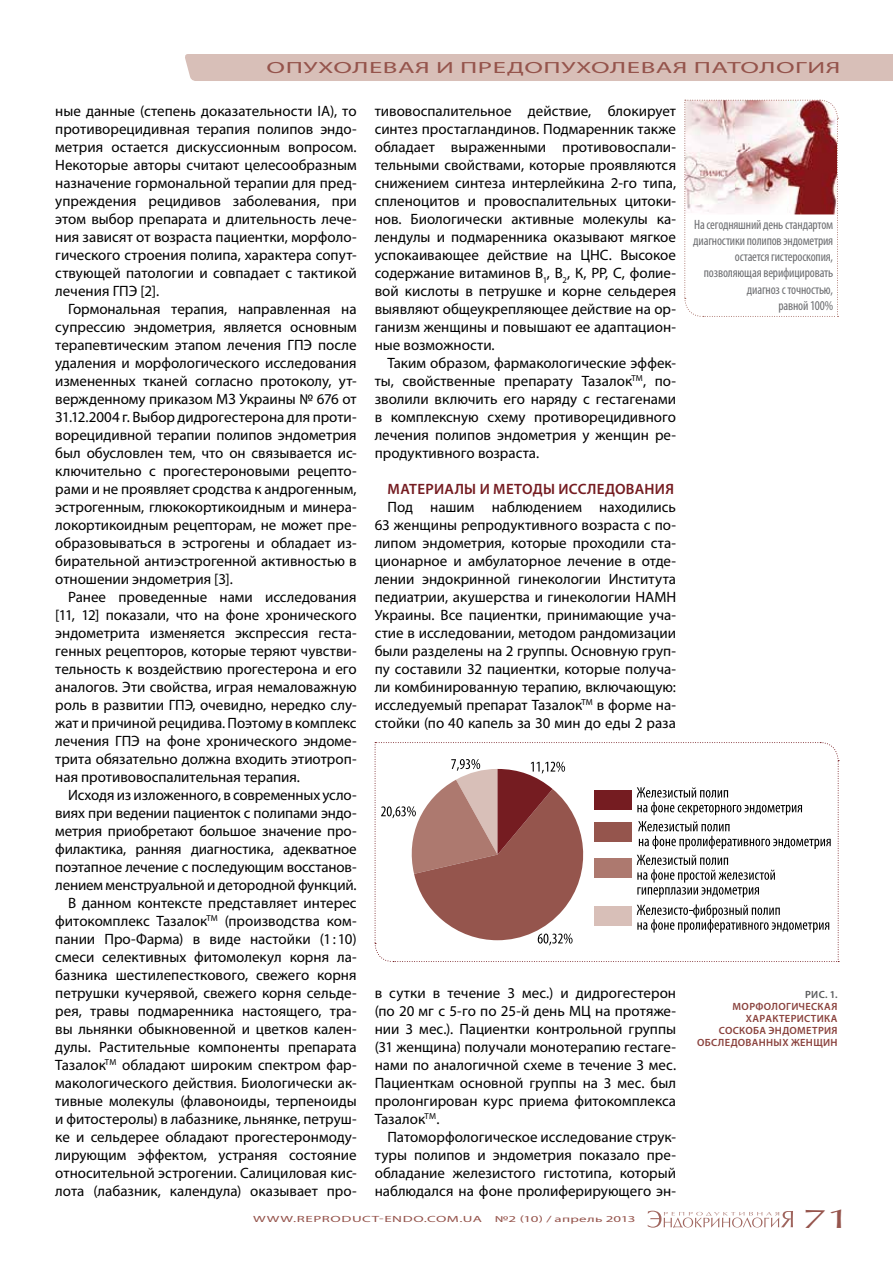
<style>
.page{position:relative;width:893px;height:1263px;background:#fff}
.page>*{position:absolute;margin:0;border:0;box-sizing:border-box;transform-origin:0 0}
.t1{font:27px "AG Opus High Resolution";color:#95544c;scale:1.67 1}
.t2{font:16.2px "Myriad Pro";letter-spacing:.02em;color:#95544c;scale:1.67 1}
.t3{font:15px/18px "Myriad Pro";color:#000;text-align:justify}
.t4{font:600 15px "Myriad Pro";color:#751c21}
.t5{font:condensed 13.5px/16.2px "Myriad Pro";letter-spacing:-.01em;color:#6d6e71;text-align:right}
.t6{font:600 10.5px/12px "Myriad Pro";letter-spacing:.03em;color:#8a423d;text-align:right}
.t7{font:600 10.5px "Myriad Pro";color:#58595b}
.t8{font:9px "Myriad Pro";letter-spacing:.03em;color:#95544c;scale:1.67 1}
</style>
<div class="page">
<div style="left:185px;top:54px;width:708px;height:27px;background:#d8bfb8"></div>
<svg style="left:648px;top:1211px;width:145px;height:17px"></svg>
<svg style="left:684px;top:99px;width:154px;height:218px"></svg>
<svg style="left:374px;top:742px;width:465px;height:220px"></svg>
<p class="t2" style="left:267px;top:58px;width:165px">ОПУХОЛЕВАЯ И ПРЕДОПУХОЛЕВАЯ</p>
<p class="t2" style="left:694px;top:58px;width:40px">ПАТОЛО</p>
<p class="t2" style="left:795px;top:58px;width:27px">ГИЯ</p>
<p class="t3" style="left:55px;top:102px;width:303px">НЫЕ ДАННЫЕ (СТЕПЕНЬ ДОКАЗАТЕЛЬНОСТИ ІА), ТО ПРОТИВОРЕЦИДИВНАЯ ТЕРАПИЯ ПОЛИПОВ ЭНДО-МЕТРИЯ ОСТАЕТСЯ ДИСКУССИОННЫМ ВОПРОСОМ.<br>НЕКОТОРЫЕ АВТОРЫ СЧИТАЮТ ЦЕЛЕСООБРАЗНЫМ НАЗНАЧЕНИЕ ГОРМОНАЛЬНОЙ ТЕРАПИИ ДЛЯ ПРЕД-УПРЕЖДЕНИЯ РЕЦИДИВОВ ЗАБОЛЕВАНИЯ, ПРИ ЭТОМ ВЫБОР ПРЕПАРАТА И ДЛИТЕЛЬНОСТЬ ЛЕЧЕ-НИЯ ЗАВИСЯТ ОТ ВОЗРАСТА ПАЦИЕНТКИ, МОРФОЛО-ГИЧЕСКОГО СТРОЕНИЯ ПОЛИПА, ХАРАКТЕРА СОПУТ-СТВУЮЩЕЙ ПАТОЛОГИИ И СОВПАДАЕТ С ТАКТИКОЙ ЛЕЧЕНИЯ ГПЭ [2].</p>
<p class="t3" style="left:55px;top:300px;width:303px;text-indent:13px">ГОРМОНАЛЬНАЯ ТЕРАПИЯ, НАПРАВЛЕННАЯ НА СУПРЕССИЮ ЭНДОМЕТРИЯ, ЯВЛЯЕТСЯ ОСНОВНЫМ ТЕРАПЕВТИЧЕСКИМ ЭТАПОМ ЛЕЧЕНИЯ ГПЭ ПОСЛЕ УДАЛЕНИЯ И МОРФОЛОГИЧЕСКОГО ИССЛЕДОВАНИЯ ИЗМЕНЕННЫХ ТКАНЕЙ СОГЛАСНО ПРОТОКОЛУ, УТ-ВЕРЖДЕННОМУ ПРИКАЗОМ МЗ УКРАИНЫ № 676 ОТ 31.12.2004 Г. ВЫБОР ДИДРОГЕСТЕРОНА ДЛЯ ПРОТИ-ВОРЕЦИДИВНОЙ ТЕРАПИИ ПОЛИПОВ ЭНДОМЕТРИЯ БЫЛ ОБУСЛОВЛЕН ТЕМ, ЧТО ОН СВЯЗЫВАЕТСЯ ИС-КЛЮЧИТЕЛЬНО С ПРОГЕСТЕРОНОВЫМИ РЕЦЕПТО-РАМИ И НЕ ПРОЯВЛЯЕТ СРОДСТВА К АНДРОГЕННЫМ, ЭСТРОГЕННЫМ, ГЛЮКОКОРТИКОИДНЫМ И МИНЕРА-ЛОКОРТИКОИДНЫМ РЕЦЕПТОРАМ, НЕ МОЖЕТ ПРЕ-ОБРАЗОВЫВАТЬСЯ В ЭСТРОГЕНЫ И ОБЛАДАЕТ ИЗ-БИРАТЕЛЬНОЙ АНТИЭСТРОГЕННОЙ АКТИВНОСТЬЮ В ОТНОШЕНИИ ЭНДОМЕТРИЯ [3].</p>
<p class="t3" style="left:55px;top:588px;width:303px;text-indent:13px">РАНЕЕ ПРОВЕДЕННЫЕ НАМИ ИССЛЕДОВАНИЯ [11, 12] ПОКАЗАЛИ, ЧТО НА ФОНЕ ХРОНИЧЕСКОГО ЭНДОМЕТРИТА ИЗМЕНЯЕТСЯ ЭКСПРЕССИЯ ГЕСТА-ГЕННЫХ РЕЦЕПТОРОВ, КОТОРЫЕ ТЕРЯЮТ ЧУВСТВИ-ТЕЛЬНОСТЬ К ВОЗДЕЙСТВИЮ ПРОГЕСТЕРОНА И ЕГО АНАЛОГОВ. ЭТИ СВОЙСТВА, ИГРАЯ НЕМАЛОВАЖНУЮ РОЛЬ В РАЗВИТИИ ГПЭ, ОЧЕВИДНО, НЕРЕДКО СЛУ-ЖАТ И ПРИЧИНОЙ РЕЦИДИВА. ПОЭТОМУ В КОМПЛЕКС ЛЕЧЕНИЯ ГПЭ НА ФОНЕ ХРОНИЧЕСКОГО ЭНДОМЕ-ТРИТА ОБЯЗАТЕЛЬНО ДОЛЖНА ВХОДИТЬ ЭТИОТРОП-НАЯ ПРОТИВОВОСПАЛИТЕЛЬНАЯ ТЕРАПИЯ.</p>
<p class="t3" style="left:55px;top:786px;width:303px;text-align:right">ИСХОДЯ ИЗ ИЗЛОЖЕННОГО, В СОВРЕМЕННЫХ УСЛО-ВИЯХ ПРИ ВЕДЕНИИ ПАЦИЕНТОК С ПОЛИПАМИ ЭНДО-МЕТРИЯ ПРИОБРЕТАЮТ БОЛЬШОЕ ЗНАЧЕНИЕ ПРО-ФИЛАКТИКА, РАННЯЯ ДИАГНОСТИКА, АДЕКВАТНОЕ ПОЭТАПНОЕ ЛЕЧЕНИЕ С ПОСЛЕДУЮЩИМ ВОССТАНОВ-ЛЕНИЕМ МЕНСТРУАЛЬНОЙ И ДЕТОРОДНОЙ ФУНКЦИЙ.<br>В ДАННОМ КОНТЕКСТЕ ПРЕДСТАВЛЯЕТ ИНТЕРЕС ФИТОКОМПЛЕКС ТАЗАЛОК<sup>ТМ</sup> (ПРОИЗВОДСТВА КОМ-ПАНИИ ПРО-ФАРМА) В ВИДЕ НАСТОЙКИ (1:10)<br>СМЕСИ СЕЛЕКТИВНЫХ ФИТОМОЛЕКУЛ КОРНЯ ЛА-БАЗНИКА ШЕСТИЛЕПЕСТКОВОГО, СВЕЖЕГО КОРНЯ ПЕТРУШКИ КУЧЕРЯВОЙ, СВЕЖЕГО КОРНЯ СЕЛЬДЕ-РЕЯ, ТРАВЫ ПОДМАРЕННИКА НАСТОЯЩЕГО, ТРА-ВЫ ЛЬНЯНКИ ОБЫКНОВЕННОЙ И ЦВЕТКОВ КАЛЕН-ДУЛЫ. РАСТИТЕЛЬНЫЕ КОМПОНЕНТЫ ПРЕПАРАТА ТАЗАЛОК<sup>ТМ</sup> ОБЛАДАЮТ ШИРОКИМ СПЕКТРОМ ФАР-МАКОЛОГИЧЕСКОГО ДЕЙСТВИЯ. БИОЛОГИЧЕСКИ АК-ТИВНЫЕ МОЛЕКУЛЫ (ФЛАВОНОИДЫ, ТЕРПЕНОИДЫ И ФИТОСТЕРОЛЫ) В ЛАБАЗНИКЕ, ЛЬНЯНКЕ, ПЕТРУШ-КЕ И СЕЛЬДЕРЕЕ ОБЛАДАЮТ ПРОГЕСТЕРОНМОДУ-ЛИРУЮЩИМ ЭФФЕКТОМ, УСТРАНЯЯ СОСТОЯНИЕ ОТНОСИТЕЛЬНОЙ ЭСТРОГЕНИИ. САЛИЦИЛОВАЯ КИС-ЛОТА (ЛАБАЗНИК, КАЛЕНДУЛА) ОКАЗЫВАЕТ ПРО-</p>
<p class="t3" style="left:375px;top:102px;width:303px">ТИВОВОСПАЛИТЕЛЬНОЕ ДЕЙСТВИЕ, БЛОКИРУЕТ СИНТЕЗ ПРОСТАГЛАНДИНОВ. ПОДМАРЕННИК ТАКЖЕ ОБЛАДАЕТ ВЫРАЖЕННЫМИ ПРОТИВОВОСПАЛИ-ТЕЛЬНЫМИ СВОЙСТВАМИ, КОТОРЫЕ ПРОЯВЛЯЮТСЯ СНИЖЕНИЕМ СИНТЕЗА ИНТЕРЛЕЙКИНА 2-ГО ТИПА, СПЛЕНОЦИТОВ И ПРОВОСПАЛИТЕЛЬНЫХ ЦИТОКИ-НОВ. БИОЛОГИЧЕСКИ АКТИВНЫЕ МОЛЕКУЛЫ КА-ЛЕНДУЛЫ И ПОДМАРЕННИКА ОКАЗЫВАЮТ МЯГКОЕ УСПОКАИВАЮЩЕЕ ДЕЙСТВИЕ НА ЦНС. ВЫСОКОЕ СОДЕРЖАНИЕ ВИТАМИНОВ В<sub>1</sub>, В<sub>2</sub>, К, РР, С, ФОЛИЕ-ВОЙ КИСЛОТЫ В ПЕТРУШКЕ И КОРНЕ СЕЛЬДЕРЕЯ ВЫЯВЛЯЮТ ОБЩЕУКРЕПЛЯЮЩЕЕ ДЕЙСТВИЕ НА ОР-ГАНИЗМ ЖЕНЩИНЫ И ПОВЫШАЮТ ЕЕ АДАПТАЦИОН-НЫЕ ВОЗМОЖНОСТИ.</p>
<p class="t3" style="left:375px;top:354px;width:303px;text-indent:13px">ТАКИМ ОБРАЗОМ, ФАРМАКОЛОГИЧЕСКИЕ ЭФФЕК-ТЫ, СВОЙСТВЕННЫЕ ПРЕПАРАТУ ТАЗАЛОК<sup>ТМ</sup>, ПО-ЗВОЛИЛИ ВКЛЮЧИТЬ ЕГО НАРЯДУ С ГЕСТАГЕНАМИ В КОМПЛЕКСНУЮ СХЕМУ ПРОТИВОРЕЦИДИВНОГО ЛЕЧЕНИЯ ПОЛИПОВ ЭНДОМЕТРИЯ У ЖЕНЩИН РЕ-ПРОДУКТИВНОГО ВОЗРАСТА.</p>
<p class="t4" style="left:388px;top:479px;width:11px">МАТЕРИАЛЫ</p>
<p class="t4" style="left:480px;top:479px;width:25px">И МЕТОДЫ</p>
<p class="t4" style="left:559px;top:479px;width:40px">ИССЛЕДОВАНИЯ</p>
<p class="t3" style="left:375px;top:498px;width:303px;text-indent:13px">ПОД НАШИМ НАБЛЮДЕНИЕМ НАХОДИЛИСЬ 63 ЖЕНЩИНЫ РЕПРОДУКТИВНОГО ВОЗРАСТА С ПО-ЛИПОМ ЭНДОМЕТРИЯ, КОТОРЫЕ ПРОХОДИЛИ СТА-ЦИОНАРНОЕ И АМБУЛАТОРНОЕ ЛЕЧЕНИЕ В ОТДЕ-ЛЕНИИ ЭНДОКРИННОЙ ГИНЕКОЛОГИИ ИНСТИТУТА ПЕДИАТРИИ, АКУШЕРСТВА И ГИНЕКОЛОГИИ НАМН УКРАИНЫ. ВСЕ ПАЦИЕНТКИ, ПРИНИМАЮЩИЕ УЧА-СТИЕ В ИССЛЕДОВАНИИ, МЕТОДОМ РАНДОМИЗАЦИИ БЫЛИ РАЗДЕЛЕНЫ НА 2 ГРУППЫ. ОСНОВНУЮ ГРУП-ПУ СОСТАВИЛИ 32 ПАЦИЕНТКИ, КОТОРЫЕ ПОЛУЧА-ЛИ КОМБИНИРОВАННУЮ ТЕРАПИЮ, ВКЛЮЧАЮЩУЮ:<br>ИССЛЕДУЕМЫЙ ПРЕПАРАТ ТАЗАЛОК<sup>ТМ</sup> В ФОРМЕ НА-СТОЙКИ (ПО 40 КАПЕЛЬ ЗА 30 МИН ДО ЕДЫ 2 РАЗА</p>
<p class="t5" style="left:693px;top:216px;width:141px">На сегодняшний день стандартом диагностики полипов эндометрия остается гистероскопия, позволяющая верифицировать диагноз с точностью,<br>равной 100%</p>
<p class="t3" style="left:375px;top:984px;width:303px">В СУТКИ В ТЕЧЕНИЕ 3 МЕС.) И ДИДРОГЕСТЕРОН (ПО 20 МГ С 5-ГО ПО 25-Й ДЕНЬ МЦ НА ПРОТЯЖЕ-НИИ 3 МЕС.). ПАЦИЕНТКИ КОНТРОЛЬНОЙ ГРУППЫ (31 ЖЕНЩИНА) ПОЛУЧАЛИ МОНОТЕРАПИЮ ГЕСТАГЕ-НАМИ ПО АНАЛОГИЧНОЙ СХЕМЕ В ТЕЧЕНИЕ 3 МЕС.<br>ПАЦИЕНТКАМ ОСНОВНОЙ ГРУППЫ НА 3 МЕС. БЫЛ ПРОЛОНГИРОВАН КУРС ПРИЕМА ФИТОКОМПЛЕКСА ТАЗАЛОК<sup>ТМ</sup> .</p>
<p class="t3" style="left:375px;top:1128px;width:303px;text-indent:13px">ПАТОМОРФОЛОГИЧЕСКОЕ ИССЛЕДОВАНИЕ СТРУК-ТУРЫ ПОЛИПОВ И ЭНДОМЕТРИЯ ПОКАЗАЛО ПРЕ-ОБЛАДАНИЕ ЖЕЛЕЗИСТОГО ГИСТОТИПА, КОТОРЫЙ НАБЛЮДАЛСЯ НА ФОНЕ ПРОЛИФЕРИРУЮЩЕГО ЭН-</p>
<p class="t7" style="left:805px;top:988px;width:34px">Рис. 1.</p>
<p class="t6" style="left:697px;top:1000px;width:142px">Морфологическая характеристика соскоба эндометрия обследованных женщин</p>
<p class="t8" style="left:253px;top:1213px;width:138px">WWW.REPRODUCT-ENDO.COM.UA</p>
<p class="t8" style="left:495px;top:1213px;width:86px">№2 (10) / АПРЕЛЬ 2013</p>
<h1 class="t1" style="left:802px;top:1203px;width:31px">71</h1>
</div>
